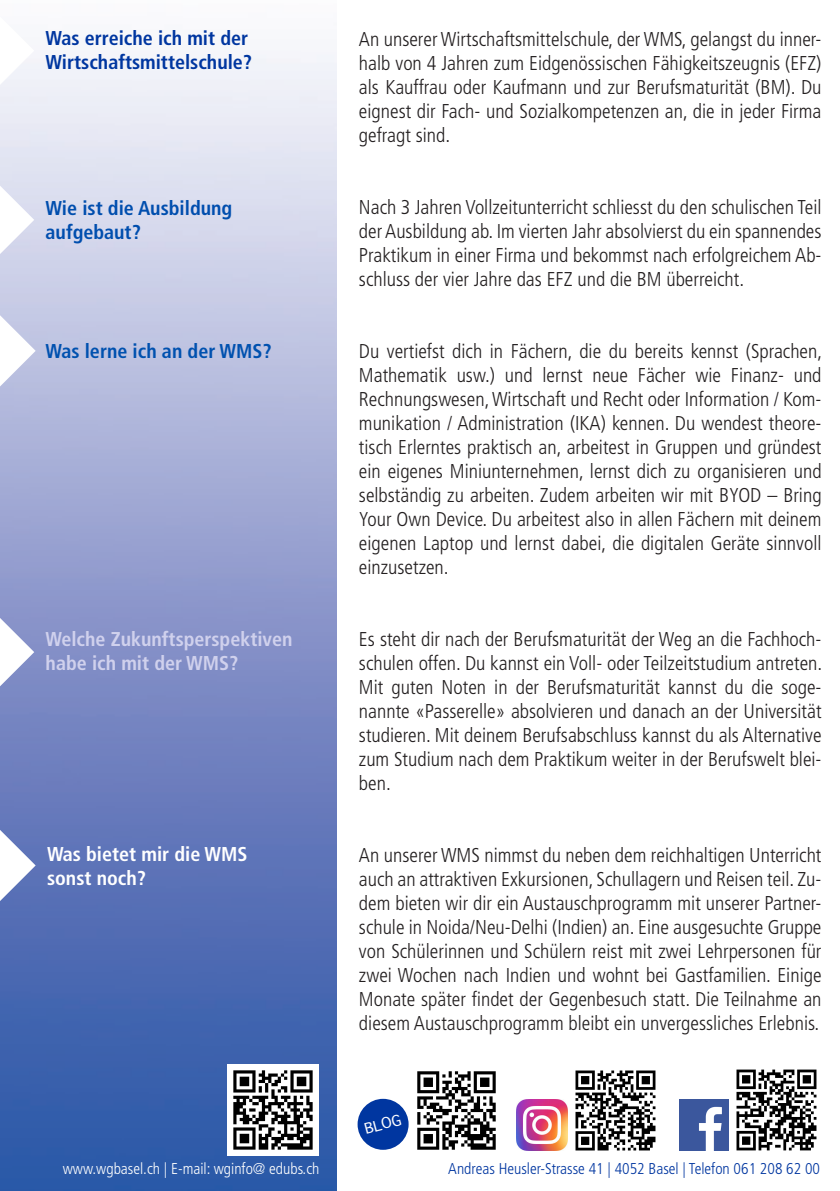
<style>
.page{position:relative;width:840px;height:1191px;background:#fff}
.page>*{position:absolute;margin:0;border:0;box-sizing:border-box;transform-origin:0 0}
.t1{font:300 condensed 20px/24px "Frutiger";color:#231f20;text-align:justify}
.t2{font:700 condensed 20px "Frutiger";color:#0036a0}
.t3{font:700 condensed 20px/24px "Frutiger";color:#d0d1ed}
.t4{font:700 condensed 20px "Frutiger";color:#004eae}
.t5{font:700 condensed 20px "Frutiger";color:#fff}
.t6{font:700 condensed 20px "Frutiger";color:#0051af}
.t7{font:300 condensed 15.6px "Frutiger";color:#0036a0}
.t8{font:300 condensed 15.6px "Frutiger";color:#fff}
</style>
<div class="page">
<img style="left:0;top:54px;width:336px;height:1137px">
<svg style="left:0;top:54px;width:34px;height:31px"></svg>
<svg style="left:0;top:186px;width:34px;height:68px"></svg>
<svg style="left:0;top:315px;width:36px;height:71px"></svg>
<svg style="left:0;top:618px;width:34px;height:68px"></svg>
<svg style="left:0;top:830px;width:36px;height:71px"></svg>
<img style="left:417px;top:1071px;width:79px;height:79px">
<img style="left:575px;top:1070px;width:81px;height:81px">
<img style="left:736px;top:1069px;width:81px;height:82px">
<img style="left:516px;top:1099px;width:51px;height:51px">
<img style="left:679px;top:1099px;width:49px;height:51px">
<div style="left:357px;top:1098px;width:51px;height:51px;background:#0036a0;border-radius:50%"></div>
<img style="left:227px;top:1064px;width:91px;height:91px">
<p class="t2" style="left:46px;top:27px;width:204px">Was erreiche ich mit der</p>
<p class="t2" style="left:46px;top:51px;width:208px">Wirtschaftsmittelschule?</p>
<p class="t1" style="left:359px;top:27px;width:464px">An unserer Wirtschaftsmittelschule, der WMS, gelangst du inner&shy;halb von 4 Jahren zum Eidgenössischen Fähigkeitszeugnis (EFZ) als Kauffrau oder Kaufmann und zur Berufsmaturität (BM). Du eignest dir Fach- und Sozialkompetenzen an, die in jeder Firma gefragt sind.</p>
<p class="t4" style="left:46px;top:196px;width:188px">Wie ist die Ausbildung</p>
<p class="t4" style="left:46px;top:220px;width:97px">aufgebaut?</p>
<p class="t1" style="left:359px;top:195px;width:464px">Nach 3 Jahren Vollzeitunterricht schliesst du den schulischen Teil der Ausbildung ab. Im vierten Jahr absolvierst du ein spannendes Praktikum in einer Firma und bekommst nach erfolgreichem Ab&shy;schluss der vier Jahre das EFZ und die BM überreicht.</p>
<p class="t6" style="left:46px;top:339px;width:227px">Was lerne ich an der WMS?</p>
<p class="t1" style="left:359px;top:339px;width:464px">Du vertiefst dich in Fächern, die du bereits kennst (Sprachen, Mathematik usw.) und lernst neue Fächer wie Finanz- und Rechnungswesen, Wirtschaft und Recht oder Information / Kom&shy;munikation / Administration (IKA) kennen. Du wendest theore&shy;tisch Erlerntes praktisch an, arbeitest in Gruppen und gründest ein eigenes Miniunternehmen, lernst dich zu organisieren und selbständig zu arbeiten. Zudem arbeiten wir mit BYOD – Bring Your Own Device. Du arbeitest also in allen Fächern mit deinem eigenen Laptop und lernst dabei, die digitalen Geräte sinnvoll einzusetzen.</p>
<p class="t3" style="left:46px;top:627px;width:248px">Welche Zukunftsperspektiven habe ich mit der WMS?</p>
<p class="t1" style="left:359px;top:627px;width:464px">Es steht dir nach der Berufsmaturität der Weg an die Fachhoch&shy;schulen offen. Du kannst ein Voll- oder Teilzeitstudium antreten.<br>Mit guten Noten in der Berufsmaturität kannst du die soge&shy;nannte «Passerelle» absolvieren und danach an der Universität studieren. Mit deinem Berufsabschluss kannst du als Alternative zum Studium nach dem Praktikum weiter in der Berufswelt blei&shy;ben.</p>
<p class="t5" style="left:47px;top:842px;width:202px">Was bietet mir die WMS</p>
<p class="t5" style="left:47px;top:866px;width:100px">sonst noch?</p>
<p class="t1" style="left:359px;top:843px;width:464px">An unserer WMS nimmst du neben dem reichhaltigen Unterricht auch an attraktiven Exkursionen, Schullagern und Reisen teil. Zu&shy;dem bieten wir dir ein Austauschprogramm mit unserer Partner&shy;schule in Noida/Neu-Delhi (Indien) an. Eine ausgesuchte Gruppe von Schülerinnen und Schülern reist mit zwei Lehrpersonen für zwei Wochen nach Indien und wohnt bei Gastfamilien. Einige Monate später findet der Gegenbesuch statt. Die Teilnahme an diesem Austauschprogramm bleibt ein unvergessliches Erlebnis.</p>
<p class="t8" style="left:63px;top:1159px;width:258px">www.wgbasel.ch | E-mail: wginfo@ edubs.ch</p>
<p class="t7" style="left:448px;top:1159px;width:373px">Andreas Heusler-Strasse 41 | 4052 Basel | Telefon 061 208 62 00</p>
</div>
